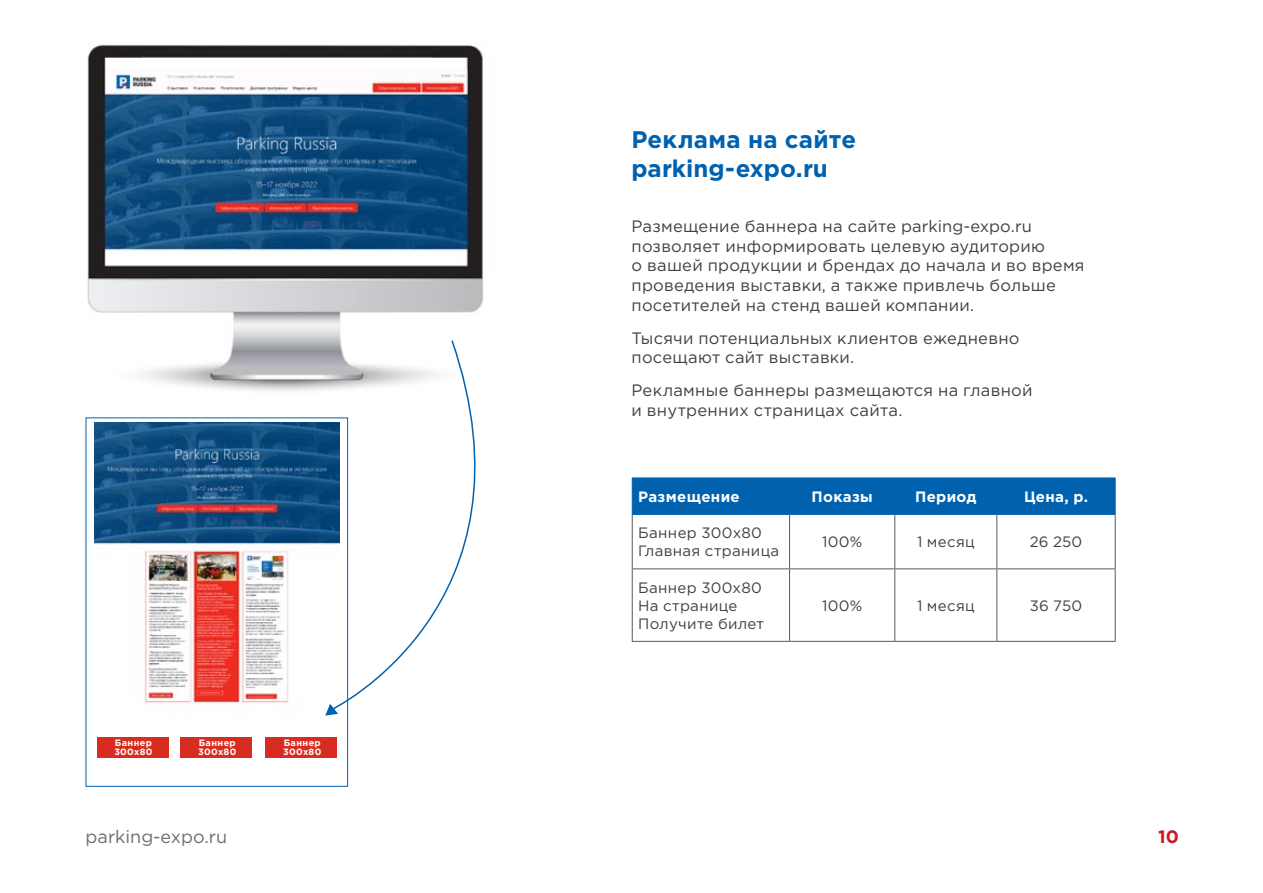
<style>
.page{position:relative;width:1263px;height:893px;background:#fff}
.page>*{position:absolute;margin:0;border:0;box-sizing:border-box;transform-origin:0 0}
.t1{font:700 24px/28.8px "Gotham Pro";letter-spacing:.01em;color:#0061af}
.t2{font:18px "Gotham Pro";color:#6d6e71}
.t3{font:700 18px "Gotham Pro";color:#ce171e}
.t4{font:16.5px/19.8px "Gotham Pro";letter-spacing:.015em;color:#414042}
.t5{font:15px/18px "Gotham Pro";letter-spacing:.02em;color:#414042}
.t6{font:700 15px "Gotham Pro";letter-spacing:.02em;color:#fff}
.t7{font:700 9.15px/9.1px "Gotham Pro";letter-spacing:.035em;color:#fff}
</style>
<div class="page">
<img style="left:87px;top:44px;width:397px;height:347px">
<div style="left:633px;top:479px;width:482px;height:35px;background:#0061af"></div>
<hr style="left:632px;top:515px;width:1px;height:53px;background:#58595b">
<hr style="left:789px;top:515px;width:1px;height:53px;background:#58595b">
<hr style="left:894px;top:515px;width:1px;height:53px;background:#58595b">
<hr style="left:996px;top:515px;width:1px;height:53px;background:#58595b">
<hr style="left:1115px;top:515px;width:1px;height:53px;background:#58595b">
<hr style="left:632px;top:568px;width:157px;height:1px;background:#58595b">
<hr style="left:632px;top:569px;width:1px;height:72px;background:#58595b">
<hr style="left:789px;top:568px;width:106px;height:1px;background:#58595b">
<hr style="left:789px;top:569px;width:1px;height:72px;background:#58595b">
<hr style="left:895px;top:568px;width:102px;height:1px;background:#58595b">
<hr style="left:894px;top:569px;width:1px;height:72px;background:#58595b">
<hr style="left:997px;top:568px;width:118px;height:1px;background:#58595b">
<hr style="left:996px;top:569px;width:1px;height:72px;background:#58595b">
<hr style="left:1115px;top:569px;width:1px;height:72px;background:#58595b">
<hr style="left:632px;top:641px;width:157px;height:1px;background:#58595b">
<hr style="left:789px;top:641px;width:106px;height:1px;background:#58595b">
<hr style="left:895px;top:641px;width:102px;height:1px;background:#58595b">
<hr style="left:997px;top:641px;width:118px;height:1px;background:#58595b">
<hr style="left:632px;top:478px;width:157px;height:1px;background:#0061af">
<hr style="left:632px;top:478px;width:1px;height:36px;background:#0061af">
<hr style="left:789px;top:478px;width:106px;height:1px;background:#0061af">
<hr style="left:789px;top:478px;width:1px;height:36px;background:#0061af">
<hr style="left:895px;top:478px;width:102px;height:1px;background:#0061af">
<hr style="left:894px;top:478px;width:1px;height:36px;background:#0061af">
<hr style="left:997px;top:478px;width:118px;height:1px;background:#0061af">
<hr style="left:996px;top:478px;width:1px;height:36px;background:#0061af">
<hr style="left:1115px;top:478px;width:1px;height:36px;background:#0061af">
<hr style="left:632px;top:514px;width:157px;height:1px;background:#0061af">
<hr style="left:789px;top:514px;width:106px;height:1px;background:#0061af">
<hr style="left:895px;top:514px;width:102px;height:1px;background:#0061af">
<hr style="left:997px;top:514px;width:118px;height:1px;background:#0061af">
<img style="left:95px;top:423px;width:235px;height:335px">
<div style="left:97px;top:737px;width:71px;height:21px;background:#d82c20"></div>
<div style="left:181px;top:737px;width:71px;height:21px;background:#d82c20"></div>
<div style="left:266px;top:737px;width:71px;height:21px;background:#d82c20"></div>
<svg style="left:325px;top:702px;width:13px;height:15px"></svg>
<svg style="left:330px;top:339px;width:154px;height:372px"></svg>
<h1 class="t1" style="left:631px;top:125px;width:226px">Реклама на сайте parking-expo.ru</h1>
<p class="t4" style="left:631px;top:216px;width:455px">Размещение баннера на сайте parking-expo.ru позволяет информировать целевую аудиторию<br>о вашей продукции и брендах до начала и во время проведения выставки, а также привлечь больше посетителей на стенд вашей компании.</p>
<p class="t4" style="left:631px;top:328px;width:390px">Тысячи потенциальных клиентов ежедневно посещают сайт выставки.</p>
<p class="t4" style="left:631px;top:380px;width:403px">Рекламные баннеры размещаются на главной и внутренних страницах сайта.</p>
<p class="t7" style="left:114px;top:737px;width:40px">Баннер<br>300х80</p>
<p class="t7" style="left:198px;top:737px;width:40px">Баннер<br>300х80</p>
<p class="t7" style="left:283px;top:737px;width:40px">Баннер<br>300х80</p>
<p class="t6" style="left:638px;top:488px;width:103px">Размещение</p>
<p class="t6" style="left:812px;top:488px;width:63px">Показы</p>
<p class="t6" style="left:915px;top:488px;width:63px">Период</p>
<p class="t6" style="left:1024px;top:488px;width:65px">Цена, р.</p>
<p class="t5" style="left:638px;top:524px;width:143px">Баннер 300х80<br>Главная страница</p>
<p class="t5" style="left:822px;top:533px;width:42px">100%</p>
<p class="t5" style="left:917px;top:533px;width:59px">1 месяц</p>
<p class="t5" style="left:1030px;top:533px;width:54px">26 250</p>
<p class="t5" style="left:638px;top:578px;width:127px">Баннер 300х80<br>На странице<br>Получите билет</p>
<p class="t5" style="left:822px;top:596px;width:42px">100%</p>
<p class="t5" style="left:917px;top:596px;width:59px">1 месяц</p>
<p class="t5" style="left:1030px;top:596px;width:54px">36 750</p>
<p class="t2" style="left:86px;top:827px;width:143px">parking-expo.ru</p>
<p class="t3" style="left:1158px;top:827px;width:22px">10</p>
</div>
